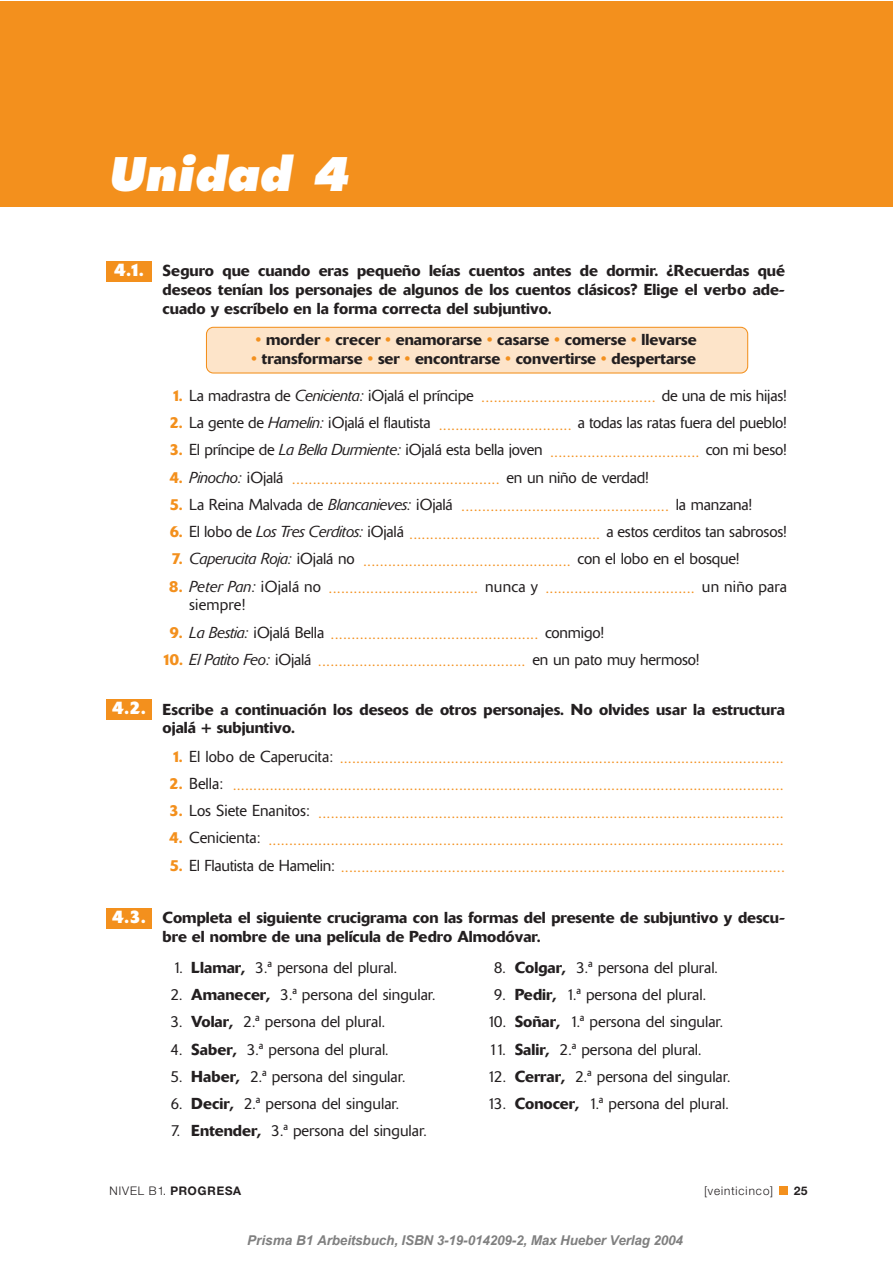
<style>
.page{position:relative;width:893px;height:1263px;background:#fff}
.page>*{position:absolute;margin:0;border:0;box-sizing:border-box;transform-origin:0 0}
.t1{font:italic 800 45px "Futura";color:#fff}
.t2{font:700 18px "Delta";color:#fff}
.t3{font:300 15.75px "Delta";letter-spacing:-.01em;color:#f3901d}
.t4{font:300 15.75px "Delta";color:#231f20}
.t5{font:500 15.75px/18.9px "Delta";color:#231f20}
.t6{font:italic 300 15.75px "Delta";letter-spacing:-.01em;color:#231f20}
.t7{font:italic 300 15.75px "Delta";letter-spacing:.01em;color:#231f20}
.t8{font:italic 700 13.5px "Arial";letter-spacing:-.01em;color:#808080}
.t9{font:300 11.25px "BMW Helvetica";letter-spacing:.03em;color:#231f20}
.t10{font:700 11.25px "BMW Helvetica";color:#231f20}
.s1{color:#f3901d}
.s2{font-weight:500;color:#f3901d}
.s3{font-style:italic}
.s4{color:#231f20}
.s5{font-weight:500;font-style:normal;color:#f3901d}
.s6{font-style:normal}
.s7{font-weight:500}
.s8{font-style:italic;color:#231f20}
.s9{font-weight:700}
</style>
<div class="page">
<div style="left:779px;top:1186px;width:8px;height:9px;background:#f3901d"></div>
<div style="left:0;top:2px;width:892px;height:205px;background:#f3901d"></div>
<div style="left:206px;top:327px;width:542px;height:47px;background:#fde4c9"></div>
<div style="left:106px;top:261px;width:46px;height:21px;background:#f3901d"></div>
<div style="left:106px;top:700px;width:46px;height:20px;background:#f3901d"></div>
<div style="left:106px;top:908px;width:46px;height:21px;background:#f3901d"></div>
<h1 class="t1" style="left:107px;top:146px;width:243px">Unidad 4</h1>
<p class="t2" style="left:115px;top:258px;width:31px">4.1.</p>
<p class="t5" style="left:163px;top:261px;width:623px;text-align:justify">Seguro que cuando eras pequeño leías cuentos antes de dormir. ¿Recuerdas qué deseos tenían los personajes de algunos de los cuentos clásicos? Elige el verbo ade&shy;cuado y escríbelo en la forma correcta del subjuntivo.</p>
<p class="t5" style="left:256px;top:330px;width:442px"><span class="s1">•</span> morder <span class="s1">•</span> crecer <span class="s1">•</span> enamorarse <span class="s1">•</span> casarse <span class="s1">•</span> comerse <span class="s1">•</span> llevarse</p>
<p class="t5" style="left:251px;top:349px;width:446px"><span class="s1">•</span> transformarse <span class="s1">•</span> ser <span class="s1">•</span> encontrarse <span class="s1">•</span> convertirse <span class="s1">•</span> despertarse</p>
<p class="t4" style="left:172px;top:386px;width:303px"><span class="s2">1.</span> La madrastra de <span class="s3">Cenicienta:</span> ¡Ojalá el príncipe</p>
<p class="t3" style="left:481px;top:388px;width:307px">.......................................... <span class="s4">de una de mis hijas!</span></p>
<p class="t4" style="left:169px;top:414px;width:263px"><span class="s2">2.</span> La gente de <span class="s3">Hamelin:</span> ¡Ojalá el flautista</p>
<p class="t3" style="left:439px;top:415px;width:349px">................................ <span class="s4">a todas las ratas fuera del pueblo!</span></p>
<p class="t4" style="left:169px;top:441px;width:375px"><span class="s2">3.</span> El príncipe de <span class="s3">La Bella Durmiente:</span> ¡Ojalá esta bella joven</p>
<p class="t3" style="left:550px;top:442px;width:238px">.................................... <span class="s4">con mi beso!</span></p>
<p class="t6" style="left:169px;top:468px;width:116px"><span class="s5">4.</span> Pinocho: <span class="s6">¡Ojalá</span></p>
<p class="t4" style="left:506px;top:468px;width:144px">en un niño de verdad!</p>
<p class="t4" style="left:169px;top:495px;width:285px"><span class="s2">5.</span> La Reina Malvada de <span class="s3">Blancanieves:</span> ¡Ojalá</p>
<p class="t4" style="left:675px;top:495px;width:78px">la manzana!</p>
<p class="t3" style="left:169px;top:524px;width:619px"><span class="s7">6.</span> <span class="s4">El lobo de</span> <span class="s8">Los Tres Cerditos:</span> <span class="s4">¡Ojalá</span> .............................................. <span class="s4">a estos cerditos tan sabrosos!</span></p>
<p class="t6" style="left:171px;top:550px;width:185px"><span class="s5">7.</span> Caperucita Roja: <span class="s6">¡Ojalá no</span></p>
<p class="t4" style="left:577px;top:550px;width:164px">con el lobo en el bosque!</p>
<p class="t7" style="left:169px;top:577px;width:154px"><span class="s5">8.</span> Peter Pan: <span class="s6">¡Ojalá no</span></p>
<p class="t4" style="left:485px;top:577px;width:54px">nunca y</p>
<p class="t4" style="left:702px;top:577px;width:87px">un niño para</p>
<p class="t4" style="left:189px;top:596px;width:58px">siempre!</p>
<p class="t3" style="left:169px;top:625px;width:370px"><span class="s7">9.</span> <span class="s8">La Bestia:</span> <span class="s4">¡Ojalá Bella</span> ..................................................</p>
<p class="t4" style="left:545px;top:623px;width:61px">conmigo!</p>
<p class="t3" style="left:162px;top:652px;width:365px"><span class="s7">10.</span> <span class="s8">El Patito Feo:</span> <span class="s4">¡Ojalá</span> ..................................................</p>
<p class="t4" style="left:532px;top:650px;width:169px">en un pato muy hermoso!</p>
<p class="t3" style="left:292px;top:470px;width:208px">..................................................</p>
<p class="t3" style="left:461px;top:497px;width:208px">..................................................</p>
<p class="t3" style="left:363px;top:551px;width:208px">..................................................</p>
<p class="t3" style="left:329px;top:579px;width:150px">....................................</p>
<p class="t3" style="left:545px;top:579px;width:150px">....................................</p>
<p class="t2" style="left:113px;top:697px;width:35px">4.2.</p>
<p class="t5" style="left:163px;top:700px;width:623px">Escribe a continuación los deseos de otros personajes. No olvides usar la estructura ojalá + subjuntivo.</p>
<p class="t3" style="left:171px;top:749px;width:613px"><span class="s7">1.</span> <span class="s4">El lobo de Caperucita:</span> ............................................................................................................</p>
<p class="t4" style="left:169px;top:774px;width:56px"><span class="s2">2.</span> Bella:</p>
<p class="t4" style="left:169px;top:802px;width:142px"><span class="s2">3.</span> Los Siete Enanitos:</p>
<p class="t4" style="left:169px;top:829px;width:93px"><span class="s2">4.</span> Cenicienta:</p>
<p class="t3" style="left:169px;top:858px;width:616px"><span class="s7">5.</span> <span class="s4">El Flautista de Hamelin:</span> ............................................................................................................</p>
<p class="t3" style="left:233px;top:776px;width:552px">......................................................................................................................................</p>
<p class="t3" style="left:318px;top:803px;width:466px">................................................................................................................</p>
<p class="t3" style="left:269px;top:830px;width:516px">............................................................................................................................</p>
<p class="t2" style="left:113px;top:905px;width:35px">4.3.</p>
<p class="t5" style="left:163px;top:908px;width:623px">Completa el siguiente crucigrama con las formas del presente de subjuntivo y descu&shy;bre el nombre de una película de Pedro Almodóvar.</p>
<p class="t4" style="left:173px;top:958px;width:225px">1. <span class="s7">Llamar,</span> 3.ª persona del plural.</p>
<p class="t4" style="left:170px;top:986px;width:266px">2. <span class="s7">Amanecer,</span> 3.ª persona del singular.</p>
<p class="t4" style="left:170px;top:1013px;width:216px">3. <span class="s7">Volar,</span> 2.ª persona del plural.</p>
<p class="t4" style="left:170px;top:1040px;width:220px">4. <span class="s7">Saber,</span> 3.ª persona del plural.</p>
<p class="t4" style="left:170px;top:1067px;width:236px">5. <span class="s7">Haber,</span> 2.ª persona del singular.</p>
<p class="t4" style="left:170px;top:1095px;width:230px">6. <span class="s7">Decir,</span> 2.ª persona del singular.</p>
<p class="t4" style="left:170px;top:1122px;width:258px">7. <span class="s7">Entender,</span> 3.ª persona del singular.</p>
<p class="t4" style="left:494px;top:958px;width:225px">8. <span class="s7">Colgar,</span> 3.ª persona del plural.</p>
<p class="t4" style="left:494px;top:986px;width:214px">9. <span class="s7">Pedir,</span> 1.ª persona del plural.</p>
<p class="t4" style="left:487px;top:1013px;width:237px">10. <span class="s7">Soñar,</span> 1.ª persona del singular.</p>
<p class="t4" style="left:489px;top:1040px;width:214px">11. <span class="s7">Salir,</span> 2.ª persona del plural.</p>
<p class="t4" style="left:487px;top:1067px;width:244px">12. <span class="s7">Cerrar,</span> 2.ª persona del singular.</p>
<p class="t4" style="left:487px;top:1095px;width:243px">13. <span class="s7">Conocer,</span> 1.ª persona del plural.</p>
<p class="t9" style="left:109px;top:1184px;width:134px">NIVEL B1. <span class="s9">PROGRESA</span></p>
<p class="t9" style="left:704px;top:1183px;width:70px">[veinticinco]</p>
<p class="t10" style="left:793px;top:1183px;width:16px">25</p>
<p class="t8" style="left:247px;top:1233px;width:437px">Prisma B1 Arbeitsbuch, ISBN 3-19-014209-2, Max Hueber Verlag 2004</p>
</div>
